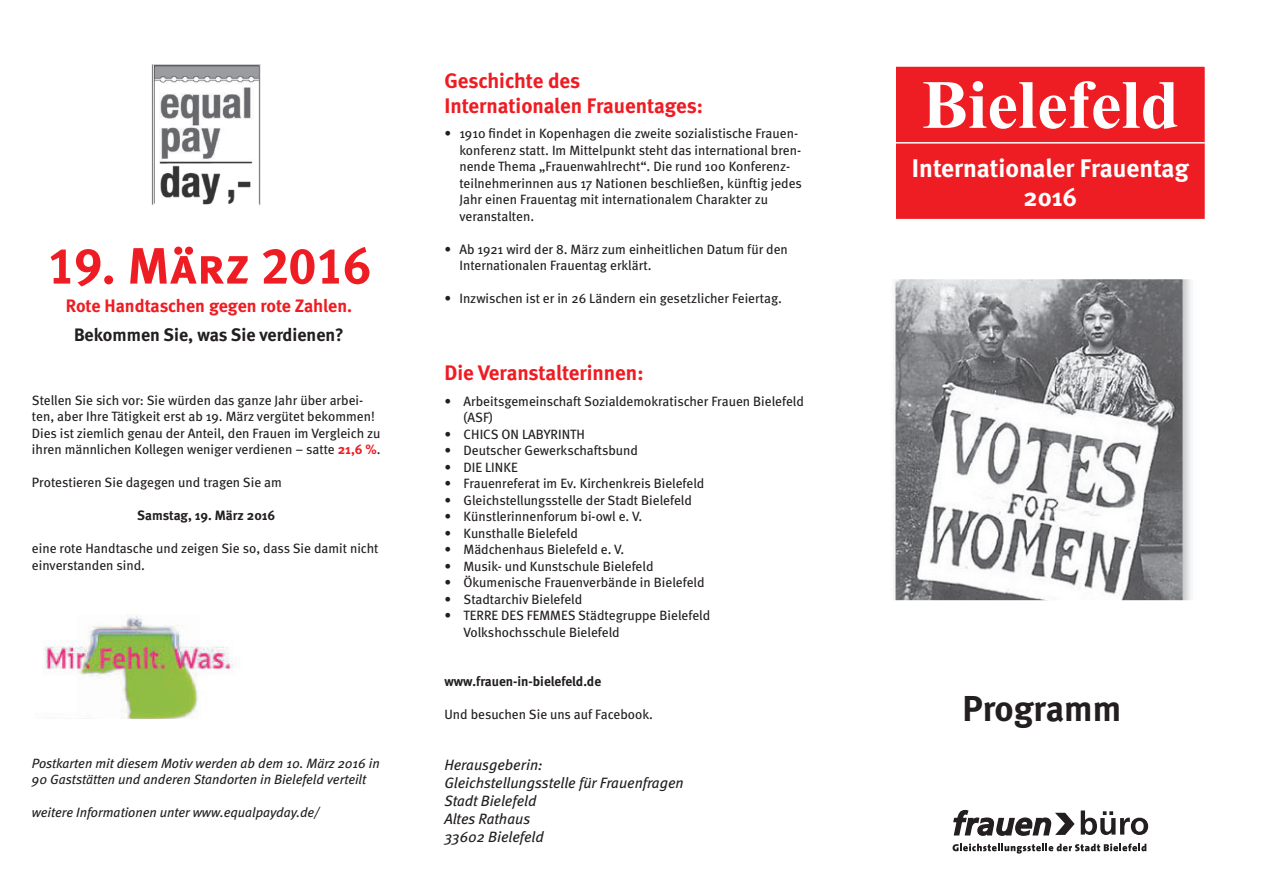
<style>
.page{position:relative;width:1263px;height:893px;background:#fff}
.page>*{position:absolute;margin:0;border:0;box-sizing:border-box;transform-origin:0 0}
.t1{font:51px "Meta Plus Bold Caps";color:#ee1d23}
.t2{font:700 36px "Meta";color:#231f20}
.t3{font:700 25.5px/28.5px "Meta";color:#fff;text-align:center}
.t4{font:700 21px/25.2px "Meta";color:#ee1d23}
.t5{font:700 18px "Meta";letter-spacing:-.005em;color:#ee1d23}
.t6{font:700 18px "Meta";color:#231f20}
.t7{font:italic 15px/18px "Meta";color:#231f20}
.t8{font:13.5px/16.5px "Meta";color:#231f20}
.t9{font:italic 13.5px/16.5px "Meta";color:#231f20}
.t10{font:700 13.5px "Meta";color:#231f20}
.s1{font-weight:700;color:#ee1d23}
</style>
<div class="page">
<svg style="left:953px;top:810px;width:121px;height:26px"></svg>
<svg style="left:1081px;top:810px;width:67px;height:25px"></svg>
<svg style="left:952px;top:843px;width:194px;height:11px"></svg>
<img style="left:893px;top:280px;width:298px;height:319px">
<div style="left:884px;top:276px;width:316px;height:327px;border:3px solid #fff"></div>
<img style="left:44px;top:614px;width:190px;height:104px">
<img style="left:151px;top:64px;width:110px;height:142px">
<div style="left:893px;top:64px;width:315px;height:158px;background:#ee1d23;border:3px solid #fff"></div>
<hr style="left:892px;top:142px;width:313px;height:2px;background:#fff">
<svg style="left:923px;top:81px;width:254px;height:48px"></svg>
<h1 class="t1" style="left:47px;top:236px;width:325px">19. März 2016</h1>
<h3 class="t5" style="left:66px;top:295px;width:288px">Rote Handtaschen gegen rote Zahlen.</h3>
<h3 class="t6" style="left:74px;top:324px;width:271px">Bekommen Sie, was Sie verdienen?</h3>
<p class="t8" style="left:32px;top:392px;width:350px">Stellen Sie sich vor: Sie würden das ganze Jahr über arbei&shy;ten, aber Ihre Tätigkeit erst ab 19. März vergütet bekommen!<br>Dies ist ziemlich genau der Anteil, den Frauen im Vergleich zu ihren männlichen Kollegen weniger verdienen – satte <span class="s1">21,6 %</span>.</p>
<p class="t8" style="left:32px;top:474px;width:252px">Protestieren Sie dagegen und tragen Sie am</p>
<p class="t10" style="left:137px;top:508px;width:139px">Samstag, 19. März 2016</p>
<p class="t8" style="left:32px;top:540px;width:348px">eine rote Handtasche und zeigen Sie so, dass Sie damit nicht einverstanden sind.</p>
<p class="t9" style="left:32px;top:755px;width:349px">Postkarten mit diesem Motiv werden ab dem 10. März 2016 in<br>90 Gaststätten und anderen Standorten in Bielefeld verteilt</p>
<p class="t9" style="left:32px;top:804px;width:289px">weitere Informationen unter www.equalpayday.de/</p>
<h3 class="t4" style="left:444px;top:67px;width:260px">Geschichte des<br>Internationalen Frauentages:</h3>
<p class="t8" style="left:459px;top:125px;width:344px;text-indent:-15px">• 1910 findet in Kopenhagen die zweite sozialistische Frauen&shy;konferenz statt. Im Mittelpunkt steht das international bren&shy;nende Thema „Frauenwahlrecht“. Die rund 100 Konferenz&shy;teilnehmerinnen aus 17 Nationen beschließen, künftig jedes Jahr einen Frauentag mit internationalem Charakter zu veranstalten.</p>
<p class="t8" style="left:459px;top:241px;width:330px;text-indent:-15px">• Ab 1921 wird der 8. März zum einheitlichen Datum für den<br>Internationalen Frauentag erklärt.</p>
<p class="t8" style="left:444px;top:290px;width:339px">• Inzwischen ist er in 26 Ländern ein gesetzlicher Feiertag.</p>
<h3 class="t4" style="left:444px;top:360px;width:201px">Die Veranstalterinnen:</h3>
<p class="t8" style="left:463px;top:393px;width:342px;text-indent:-19px">• Arbeitsgemeinschaft Sozialdemokratischer Frauen Bielefeld (ASF)</p>
<p class="t8" style="left:444px;top:426px;width:142px">• CHICS ON LABYRINTH</p>
<p class="t8" style="left:444px;top:442px;width:195px">• Deutscher Gewerkschaftsbund</p>
<p class="t8" style="left:444px;top:459px;width:75px">• DIE LINKE</p>
<p class="t8" style="left:444px;top:475px;width:262px">• Frauenreferat im Ev. Kirchenkreis Bielefeld</p>
<p class="t8" style="left:444px;top:492px;width:249px">• Gleichstellungsstelle der Stadt Bielefeld</p>
<p class="t8" style="left:444px;top:508px;width:199px">• Künstlerinnenforum bi-owl e. V.</p>
<p class="t8" style="left:444px;top:525px;width:135px">• Kunsthalle Bielefeld</p>
<p class="t8" style="left:444px;top:541px;width:181px">• Mädchenhaus Bielefeld e. V.</p>
<p class="t8" style="left:444px;top:558px;width:211px">• Musik- und Kunstschule Bielefeld</p>
<p class="t8" style="left:444px;top:574px;width:262px">• Ökumenische Frauenverbände in Bielefeld</p>
<p class="t8" style="left:444px;top:591px;width:139px">• Stadtarchiv Bielefeld</p>
<p class="t8" style="left:463px;top:607px;width:248px;text-indent:-19px">• TERRE DES FEMMES Städtegruppe Bielefeld<br>Volkshochsschule Bielefeld</p>
<p class="t10" style="left:444px;top:673px;width:158px">www.frauen-in-bielefeld.de</p>
<p class="t8" style="left:444px;top:706px;width:210px">Und besuchen Sie uns auf Facebook.</p>
<p class="t7" style="left:444px;top:756px;width:241px">Herausgeberin:<br>Gleichstellungsstelle für Frauenfragen<br>Stadt Bielefeld<br>Altes Rathaus<br>33602 Bielefeld</p>
<h3 class="t3" style="left:912px;top:154px;width:278px">Internationaler Frauentag<br>2016</h3>
<h2 class="t2" style="left:962px;top:687px;width:160px">Programm</h2>
</div>
